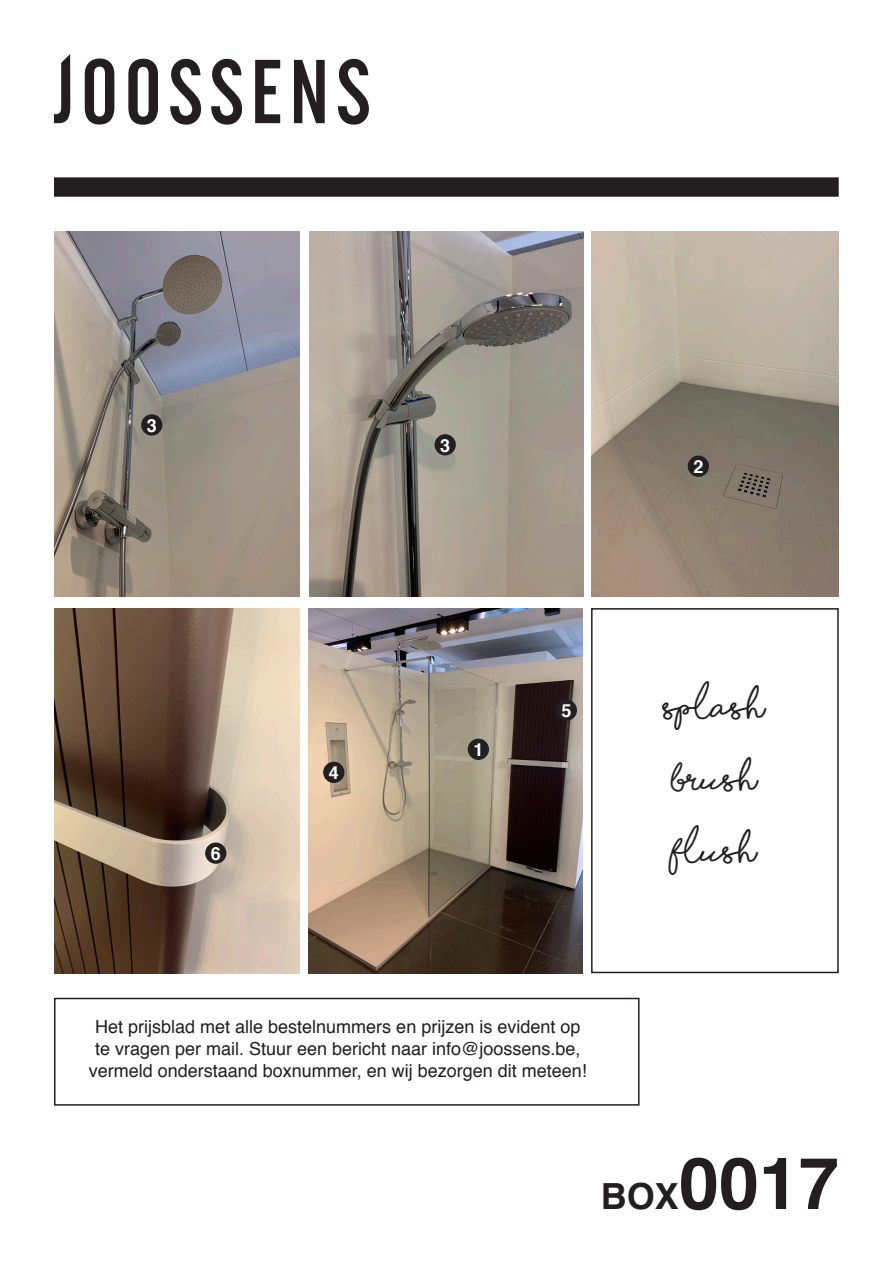
<style>
.page{position:relative;width:893px;height:1263px;background:#fff}
.page>*{position:absolute;margin:0;border:0;box-sizing:border-box;transform-origin:0 0}
.t1{font:700 72px "Helvetica";color:#231f20}
.t2{font:700 30px "Shorelines Script";color:#231f20}
.t3{font:18px/21.6px "Helvetica";color:#231f20;text-align:center}
.t4{font:700 18px "Helvetica";color:#fff}
.s1{font-size:36px}
</style>
<div class="page">
<img style="left:54px;top:232px;width:245px;height:365px">
<img style="left:310px;top:232px;width:273px;height:365px">
<img style="left:591px;top:232px;width:248px;height:365px">
<img style="left:54px;top:608px;width:245px;height:365px">
<div style="left:591px;top:608px;width:248px;height:365px;border:2px solid #231f20"></div>
<div style="left:142px;top:415px;width:20px;height:20px;background:#231f20;border-radius:50%"></div>
<div style="left:141px;top:414px;width:21px;height:22px;border:2px solid #231f20;border-radius:50%"></div>
<div style="left:435px;top:435px;width:20px;height:20px;background:#231f20;border-radius:50%"></div>
<div style="left:435px;top:434px;width:21px;height:21px;border:2px solid #231f20;border-radius:50%"></div>
<div style="left:688px;top:456px;width:20px;height:20px;background:#231f20;border-radius:50%"></div>
<div style="left:688px;top:456px;width:21px;height:21px;border:2px solid #231f20;border-radius:50%"></div>
<img style="left:308px;top:608px;width:274px;height:365px">
<div style="left:468px;top:739px;width:20px;height:20px;background:#231f20;border-radius:50%"></div>
<div style="left:468px;top:739px;width:21px;height:21px;border:2px solid #231f20;border-radius:50%"></div>
<svg style="left:54px;top:54px;width:16px;height:69px"></svg>
<svg style="left:85px;top:59px;width:29px;height:66px"></svg>
<svg style="left:255px;top:60px;width:25px;height:63px"></svg>
<svg style="left:294px;top:60px;width:31px;height:63px"></svg>
<svg style="left:128px;top:59px;width:30px;height:66px"></svg>
<svg style="left:170px;top:59px;width:31px;height:66px"></svg>
<svg style="left:211px;top:59px;width:31px;height:66px"></svg>
<svg style="left:338px;top:59px;width:31px;height:66px"></svg>
<div style="left:55px;top:178px;width:783px;height:18px;background:#231f20"></div>
<div style="left:54px;top:177px;width:785px;height:20px;border:2px solid #231f20"></div>
<div style="left:54px;top:998px;width:585px;height:108px;border:2px solid #231f20"></div>
<div style="left:324px;top:762px;width:20px;height:20px;background:#231f20;border-radius:50%"></div>
<div style="left:323px;top:762px;width:21px;height:21px;border:2px solid #231f20;border-radius:50%"></div>
<div style="left:206px;top:843px;width:20px;height:20px;background:#231f20;border-radius:50%"></div>
<div style="left:205px;top:842px;width:21px;height:22px;border:2px solid #231f20;border-radius:50%"></div>
<div style="left:556px;top:700px;width:20px;height:20px;background:#231f20;border-radius:50%"></div>
<div style="left:556px;top:699px;width:21px;height:22px;border:2px solid #231f20;border-radius:50%"></div>
<p class="t4" style="left:147px;top:411px;width:12px">3</p>
<p class="t4" style="left:440px;top:431px;width:12px">3</p>
<p class="t4" style="left:693px;top:452px;width:12px">2</p>
<p class="t4" style="left:211px;top:839px;width:12px">6</p>
<p class="t4" style="left:329px;top:758px;width:12px">4</p>
<p class="t4" style="left:473px;top:735px;width:12px">1</p>
<p class="t4" style="left:561px;top:696px;width:12px">5</p>
<p class="t2" style="left:664px;top:695px;width:103px">SPLASH</p>
<p class="t2" style="left:672px;top:767px;width:87px">BRuSH</p>
<p class="t2" style="left:672px;top:839px;width:86px">FLuSH</p>
<p class="t3" style="left:89px;top:1017px;width:500px">Het prijsblad met alle bestelnummers en prijzen is evident op te vragen per mail. Stuur een bericht naar info@joossens.be, vermeld onderstaand boxnummer, en wij bezorgen dit meteen!</p>
<p class="t1" style="left:601px;top:1125px;width:240px"><span class="s1">BOX</span>0017</p>
</div>
